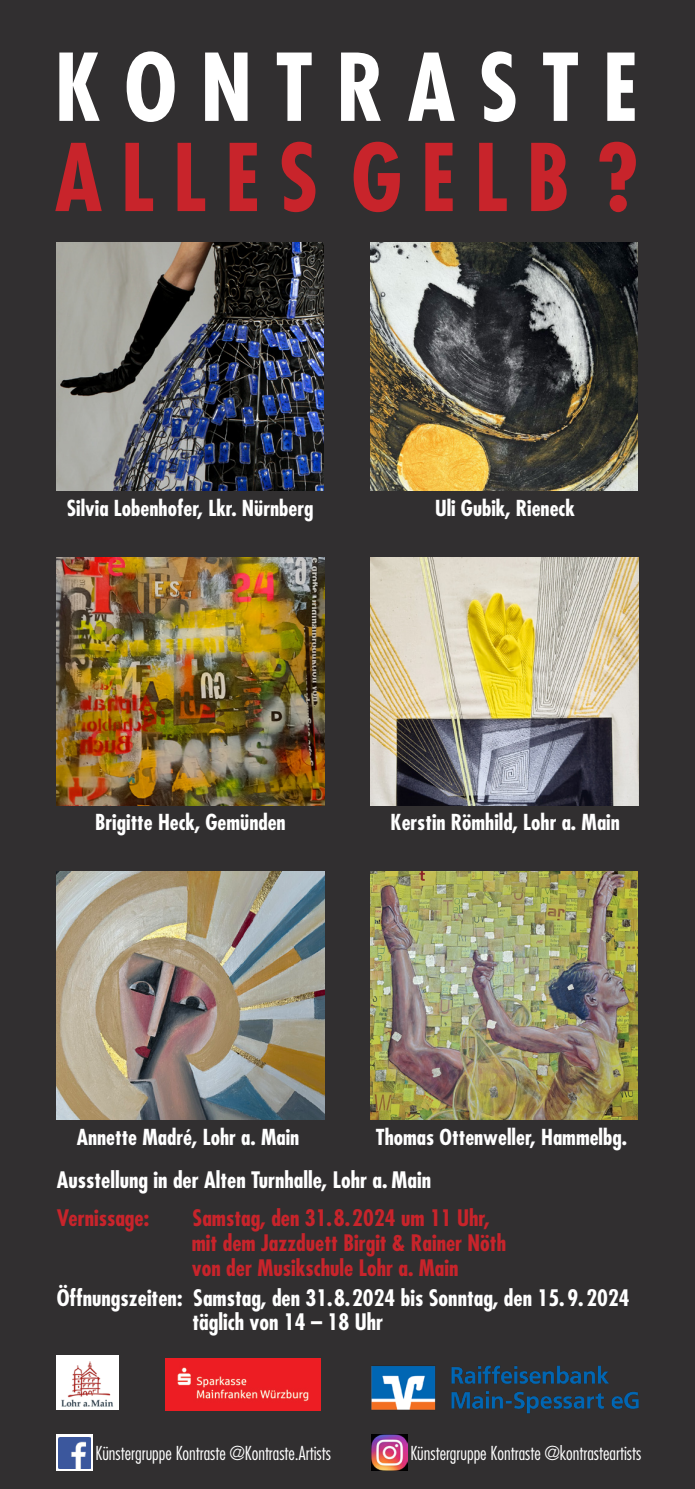
<style>
.page{position:relative;width:695px;height:1489px;background:#fff}
.page>*{position:absolute;margin:0;border:0;box-sizing:border-box;transform-origin:0 0}
.t1{font:700 condensed 90.5px "Futura Std";letter-spacing:.2em;color:#c8242b}
.t2{font:700 condensed 90.5px "Futura Std";letter-spacing:.255em;color:#fff}
.t3{font:700 condensed 22.25px "Futura Std";color:#fff}
.t4{font:700 condensed 22.25px "Futura Std";color:#c8242b}
.t5{font:700 condensed 21.5px "Futura Std";color:#fff}
.t6{font:300 condensed 18.75px "Futura Std";color:#fff}
</style>
<div class="page">
<div style="left:0;top:0;width:694px;height:1488px;background:#312f30"></div>
<svg style="left:56px;top:1434px;width:36px;height:36px"></svg>
<img style="left:59px;top:1436px;width:31px;height:32px">
<img style="left:370px;top:242px;width:267px;height:248px">
<img style="left:56px;top:242px;width:268px;height:248px">
<img style="left:370px;top:557px;width:268px;height:248px">
<img style="left:57px;top:557px;width:267px;height:248px">
<img style="left:57px;top:871px;width:267px;height:248px">
<img style="left:57px;top:1355px;width:62px;height:54px">
<img style="left:165px;top:1358px;width:155px;height:51px">
<img style="left:370px;top:871px;width:267px;height:248px">
<img style="left:371px;top:1365px;width:268px;height:49px">
<img style="left:371px;top:1434px;width:36px;height:36px">
<p class="t2" style="left:55px;top:31px;width:585px">KONTRASTE</p>
<p class="t1" style="left:55px;top:121px;width:585px">ALLES GELB?</p>
<p class="t5" style="left:67px;top:494px;width:248px">Silvia Lobenhofer, Lkr. Nürnberg</p>
<p class="t5" style="left:435px;top:494px;width:141px">Uli Gubik, Rieneck</p>
<p class="t5" style="left:95px;top:808px;width:192px">Brigitte Heck, Gemünden</p>
<p class="t5" style="left:390px;top:808px;width:231px">Kerstin Römhild, Lohr a. Main</p>
<p class="t5" style="left:77px;top:1123px;width:224px">Annette Madré, Lohr a. Main</p>
<p class="t5" style="left:376px;top:1123px;width:252px">Thomas Ottenweller, Hammelbg.</p>
<p class="t3" style="left:57px;top:1166px;width:376px">Ausstellung in der Alten Turnhalle, Lohr a. Main</p>
<p class="t4" style="left:57px;top:1203px;width:94px">Vernissage:</p>
<p class="t4" style="left:192px;top:1203px;width:298px">Samstag, den 31.8.2024 um 11 Uhr,</p>
<p class="t4" style="left:192px;top:1228px;width:316px">mit dem Jazzduett Birgit &amp; Rainer Nöth</p>
<p class="t4" style="left:192px;top:1253px;width:268px">von der Musikschule Lohr a. Main</p>
<p class="t3" style="left:57px;top:1283px;width:574px">Öffnungszeiten: Samstag, den 31.8.2024 bis Sonntag, den 15. 9.2024</p>
<p class="t3" style="left:192px;top:1307px;width:192px">täglich von 14 – 18 Uhr</p>
<p class="t6" style="left:95px;top:1441px;width:237px">Künstergruppe Kontraste @Kontraste.Artists</p>
<p class="t6" style="left:410px;top:1441px;width:232px">Künstergruppe Kontraste @kontrasteartists</p>
</div>
